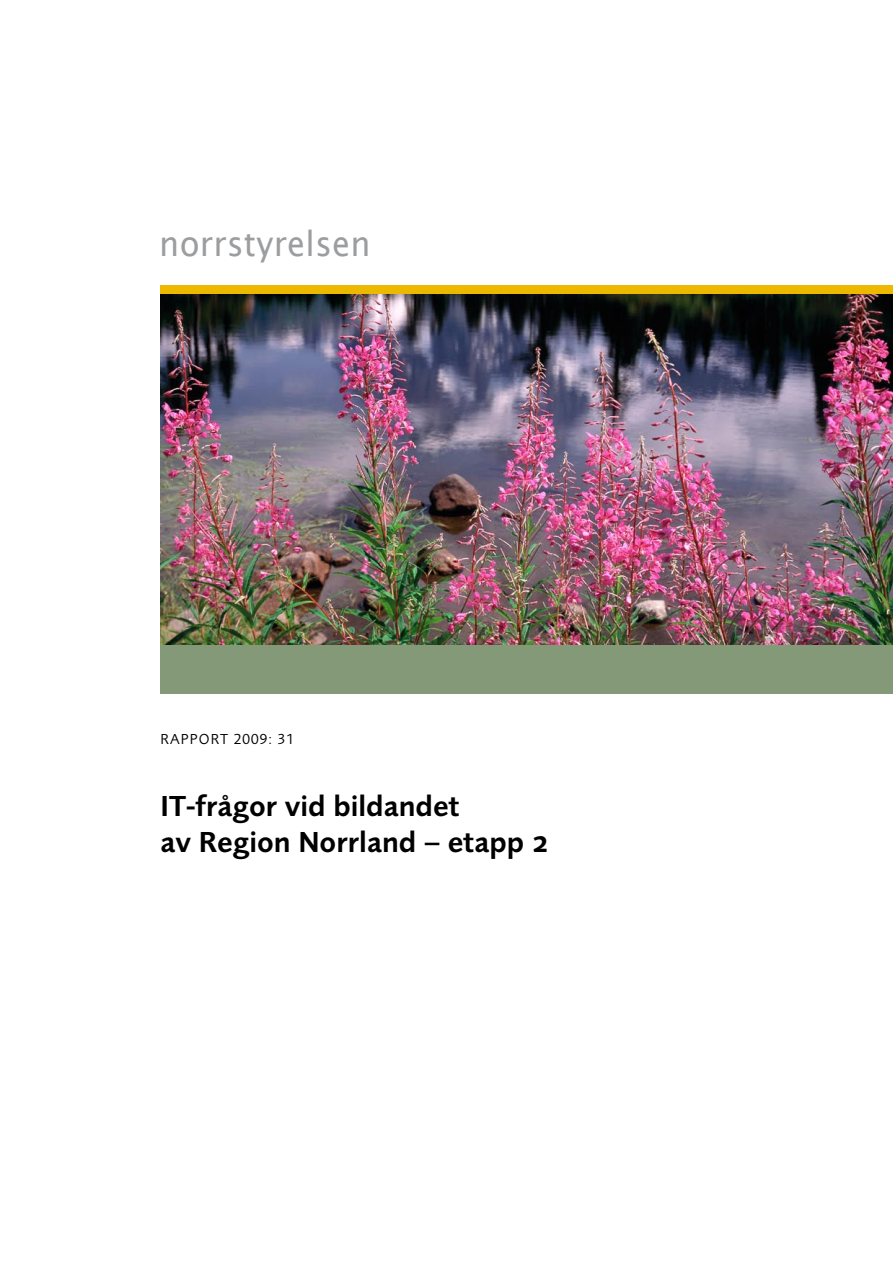
<style>
.page{position:relative;width:893px;height:1263px;background:#fff}
.page>*{position:absolute;margin:0;border:0;box-sizing:border-box;transform-origin:0 0}
.t1{font:34.5px "Lucida Sans";letter-spacing:.01em;color:#9c9d9f;scale:.94 1}
.t2{font:600 30px/36px "Foundry Sans";color:#000}
.t3{font:15px "Foundry Sans";letter-spacing:.075em;color:#000}
.s1{font-family:"Foundry Sans Expert"}
</style>
<div class="page">
<img style="left:161px;top:294px;width:732px;height:351px">
<div style="left:161px;top:645px;width:732px;height:48px;background:#849978"></div>
<div style="left:161px;top:285px;width:732px;height:9px;background:#edb900"></div>
<p class="t1" style="left:159px;top:224px;width:227px">norrstyrelsen</p>
<p class="t3" style="left:161px;top:730px;width:135px">RAPPORT 2009: 31</p>
<p class="t2" style="left:161px;top:788px;width:389px">IT-frågor vid bildandet<br>av Region Norrland – etapp <span class="s1">2</span></p>
</div>
